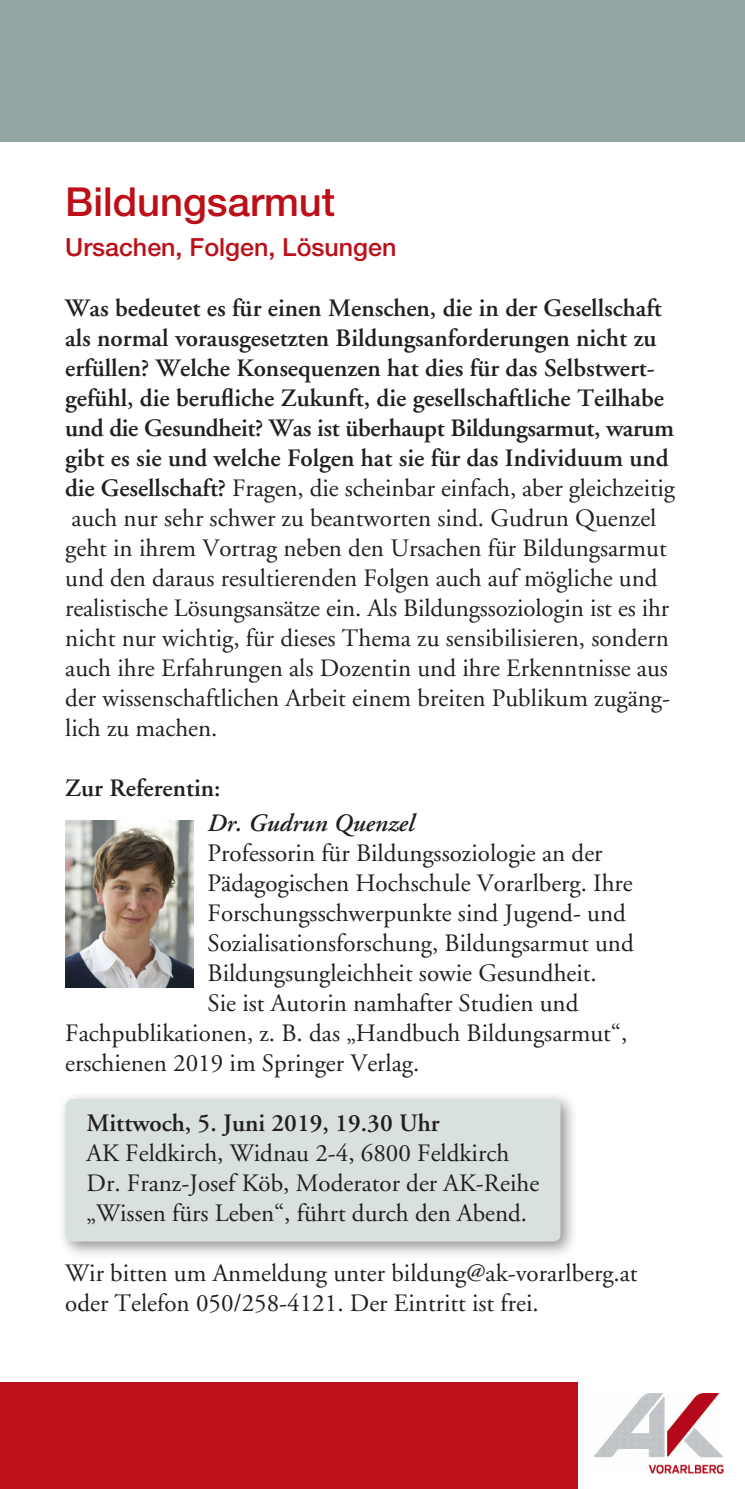
<style>
.page{position:relative;width:745px;height:1489px;background:#fff}
.page>*{position:absolute;margin:0;border:0;box-sizing:border-box;transform-origin:0 0}
.t1{font:500 40px "Helvetica Neue LT";color:#bb1018}
.t2{font:25px/30px "Adobe Garamond";color:#231f20}
.t3{font:600 25px "Adobe Garamond";color:#231f20}
.t4{font:500 25px "Helvetica Neue LT";color:#bb1018}
.t5{font:italic 600 25px "Adobe Garamond";color:#231f20}
.s1{font-weight:600}
</style>
<div class="page">
<div style="left:57px;top:1090px;width:522px;height:170px;background:#231f20;opacity:.5"></div>
<div style="left:66px;top:1098px;width:494px;height:143px;background:#d8e0e0;border-radius:7px"></div>
<div style="left:0;top:1382px;width:576px;height:106px;background:#bb1018"></div>
<img style="left:594px;top:1393px;width:128px;height:79px">
<div style="left:0;top:0;width:744px;height:142px;background:#91a5a4"></div>
<img style="left:66px;top:820px;width:127px;height:167px">
<p class="t1" style="left:65px;top:177px;width:271px">Bildungsarmut</p>
<p class="t4" style="left:65px;top:232px;width:332px">Ursachen, Folgen, Lösungen</p>
<p class="t2" style="left:65px;top:292px;width:611px"><span class="s1">Was bedeutet es für einen Menschen, die in der Gesellschaft als normal vorausgesetzten Bildungsanforderungen nicht zu erfüllen? Welche Konsequenzen hat dies für das Selbstwert&shy;gefühl, die berufliche Zukunft, die gesellschaftliche Teilhabe und die Gesundheit? Was ist überhaupt Bildungsarmut, warum gibt es sie und welche Folgen hat sie für das Individuum und die Gesellschaft?</span> Fragen, die scheinbar einfach, aber gleichzeitig auch nur sehr schwer zu beantworten sind. Gudrun Quenzel geht in ihrem Vortrag neben den Ursachen für Bildungsarmut und den daraus resultierenden Folgen auch auf mögliche und realistische Lösungsansätze ein. Als Bildungssoziologin ist es ihr nicht nur wichtig, für dieses Thema zu sensibilisieren, sondern auch ihre Erfahrungen als Dozentin und ihre Erkenntnisse aus der wissenschaftlichen Arbeit einem breiten Publikum zugäng&shy;lich zu machen.</p>
<p class="t3" style="left:65px;top:774px;width:157px">Zur Referentin:</p>
<p class="t5" style="left:207px;top:808px;width:208px">Dr. Gudrun Quenzel</p>
<p class="t2" style="left:207px;top:837px;width:427px">Professorin für Bildungssoziologie an der Pädagogischen Hochschule Vorarlberg. Ihre Forschungsschwerpunkte sind Jugend- und Sozialisationsforschung, Bildungsarmut und</p>
<p class="t2" style="left:207px;top:957px;width:390px">Bildungsungleichheit sowie Gesundheit.</p>
<p class="t2" style="left:207px;top:987px;width:372px">Sie ist Autorin namhafter Studien und</p>
<p class="t2" style="left:65px;top:1017px;width:563px">Fachpublikationen, z. B. das „Handbuch Bildungsarmut“,</p>
<p class="t2" style="left:65px;top:1047px;width:355px">erschienen 2019 im Springer Verlag.</p>
<p class="t3" style="left:86px;top:1109px;width:354px">Mittwoch, 5. Juni 2019, 19.30 Uhr</p>
<p class="t2" style="left:86px;top:1137px;width:424px">AK Feldkirch, Widnau 2-4, 6800 Feldkirch</p>
<p class="t2" style="left:86px;top:1167px;width:454px">Dr. Franz-Josef Köb, Moderator der AK-Reihe</p>
<p class="t2" style="left:86px;top:1197px;width:442px">„Wissen fürs Leben“, führt durch den Abend.</p>
<p class="t2" style="left:65px;top:1257px;width:573px">Wir bitten um Anmeldung unter bildung@ak-vorarlberg.at oder Telefon 050/258-4121. Der Eintritt ist frei.</p>
</div>
